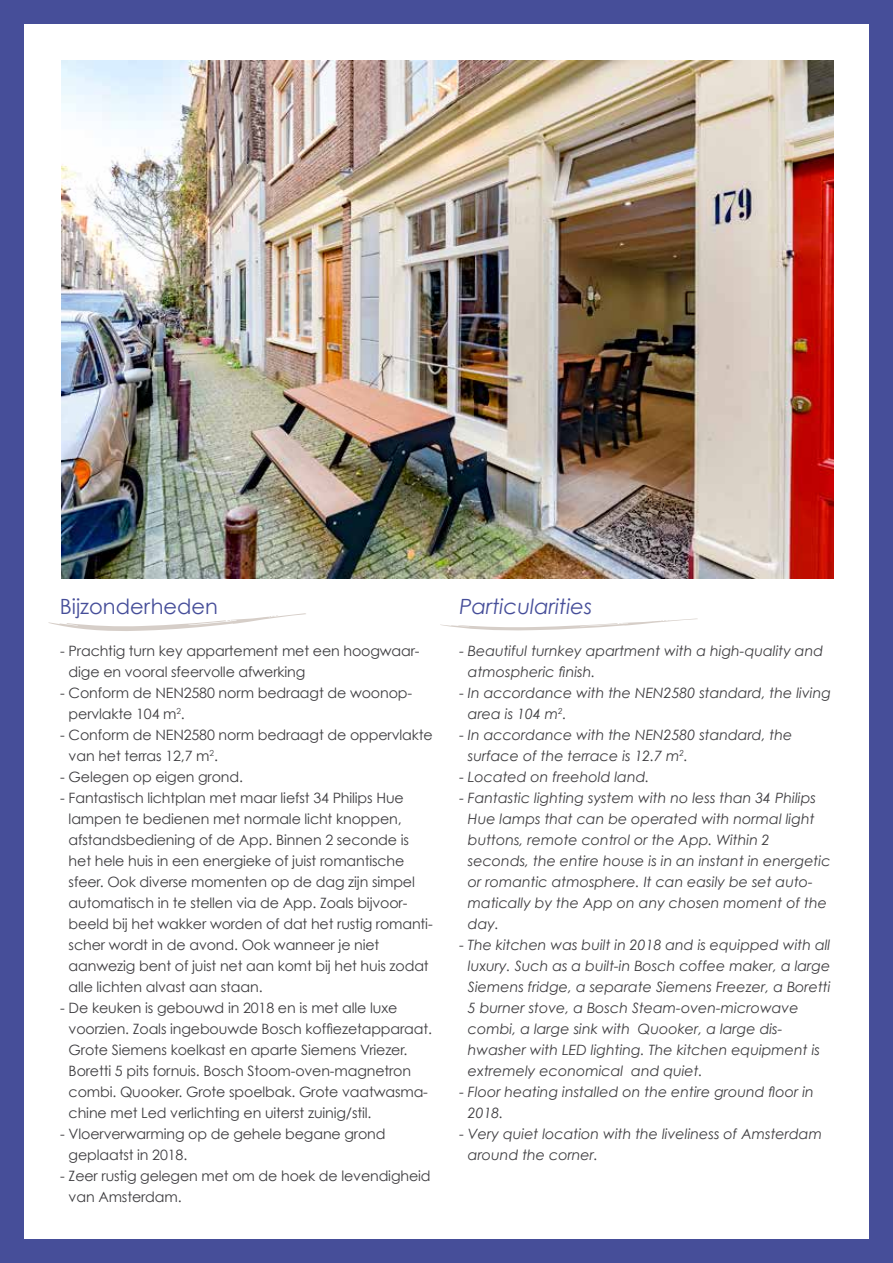
<style>
.page{position:relative;width:893px;height:1263px;background:#fff}
.page>*{position:absolute;margin:0;border:0;box-sizing:border-box;transform-origin:0 0}
.t1{font:italic 21px "Century Gothic";color:#464e99}
.t2{font:21px "Century Gothic";color:#464e99}
.t3{font:14.25px/21px "Century Gothic";letter-spacing:-.01em;color:#3e3d40}
.t4{font:italic 14.25px/21px "Century Gothic";color:#3e3d40}
</style>
<div class="page">
<div style="left:0;top:1239px;width:893px;height:24px;background:#464e99"></div>
<div style="left:13px;top:0;width:880px;height:23px;background:#464e99"></div>
<div style="left:0;top:0;width:23px;height:1263px;background:#464e99"></div>
<div style="left:870px;top:0;width:23px;height:1263px;background:#464e99"></div>
<svg style="left:48px;top:613px;width:258px;height:18px"></svg>
<svg style="left:440px;top:618px;width:258px;height:13px"></svg>
<img style="left:61px;top:61px;width:773px;height:517px">
<h1 class="t2" style="left:60px;top:594px;width:160px">Bijzonderheden</h1>
<h1 class="t1" style="left:459px;top:594px;width:134px">Particularities</h1>
<p class="t3" style="left:69px;top:640px;width:352px;text-indent:-9px">- Prachtig turn key appartement met een hoogwaar&shy;dige en vooral sfeervolle afwerking</p>
<p class="t3" style="left:69px;top:682px;width:345px;text-indent:-9px">- Conform de NEN2580 norm bedraagt de woonop&shy;pervlakte 104 m<sup>2</sup>.</p>
<p class="t3" style="left:69px;top:724px;width:365px;text-indent:-9px">- Conform de NEN2580 norm bedraagt de oppervlakte van het terras 12,7 m<sup>2</sup>.</p>
<p class="t3" style="left:60px;top:766px;width:184px">- Gelegen op eigen grond.</p>
<p class="t3" style="left:69px;top:787px;width:366px;text-indent:-9px">- Fantastisch lichtplan met maar liefst 34 Philips Hue lampen te bedienen met normale licht knoppen, afstandsbediening of de App. Binnen 2 seconde is het hele huis in een energieke of juist romantische sfeer. Ook diverse momenten op de dag zijn simpel automatisch in te stellen via de App. Zoals bijvoor&shy;beeld bij het wakker worden of dat het rustig romanti&shy;scher wordt in de avond. Ook wanneer je niet aanwezig bent of juist net aan komt bij het huis zodat alle lichten alvast aan staan.</p>
<p class="t3" style="left:69px;top:997px;width:365px;text-indent:-9px">- De keuken is gebouwd in 2018 en is met alle luxe voorzien. Zoals ingebouwde Bosch koffiezetapparaat.<br>Grote Siemens koelkast en aparte Siemens Vriezer.<br>Boretti 5 pits fornuis. Bosch Stoom-oven-magnetron combi. Quooker. Grote spoelbak. Grote vaatwasma&shy;chine met Led verlichting en uiterst zuinig/stil.</p>
<p class="t3" style="left:69px;top:1123px;width:318px;text-indent:-9px">- Vloerverwarming op de gehele begane grond geplaatst in 2018.</p>
<p class="t3" style="left:69px;top:1165px;width:363px;text-indent:-9px">- Zeer rustig gelegen met om de hoek de levendigheid van Amsterdam.</p>
<p class="t4" style="left:468px;top:640px;width:357px;text-indent:-9px">- Beautiful turnkey apartment with a high-quality and atmospheric finish.</p>
<p class="t4" style="left:468px;top:682px;width:365px;text-indent:-9px">- In accordance with the NEN2580 standard, the living area is 104 m<sup>2</sup>.</p>
<p class="t4" style="left:468px;top:724px;width:326px;text-indent:-9px">- In accordance with the NEN2580 standard, the surface of the terrace is 12.7 m<sup>2</sup>.</p>
<p class="t4" style="left:459px;top:766px;width:191px">- Located on freehold land.</p>
<p class="t4" style="left:468px;top:787px;width:364px;text-indent:-9px">- Fantastic lighting system with no less than 34 Philips Hue lamps that can be operated with normal light buttons, remote control or the App. Within 2 seconds, the entire house is in an instant in energetic or romantic atmosphere. It can easily be set auto&shy;matically by the App on any chosen moment of the day.</p>
<p class="t4" style="left:468px;top:934px;width:364px;text-indent:-9px">- The kitchen was built in 2018 and is equipped with all luxury. Such as a built-in Bosch coffee maker, a large Siemens fridge, a separate Siemens Freezer, a Boretti 5 burner stove, a Bosch Steam-oven-microwave combi, a large sink with Quooker, a large dis&shy;hwasher with LED lighting. The kitchen equipment is extremely economical and quiet.</p>
<p class="t4" style="left:468px;top:1081px;width:348px;text-indent:-9px">- Floor heating installed on the entire ground floor in<br>2018.</p>
<p class="t4" style="left:468px;top:1123px;width:356px;text-indent:-9px">- Very quiet location with the liveliness of Amsterdam around the corner.</p>
</div>
